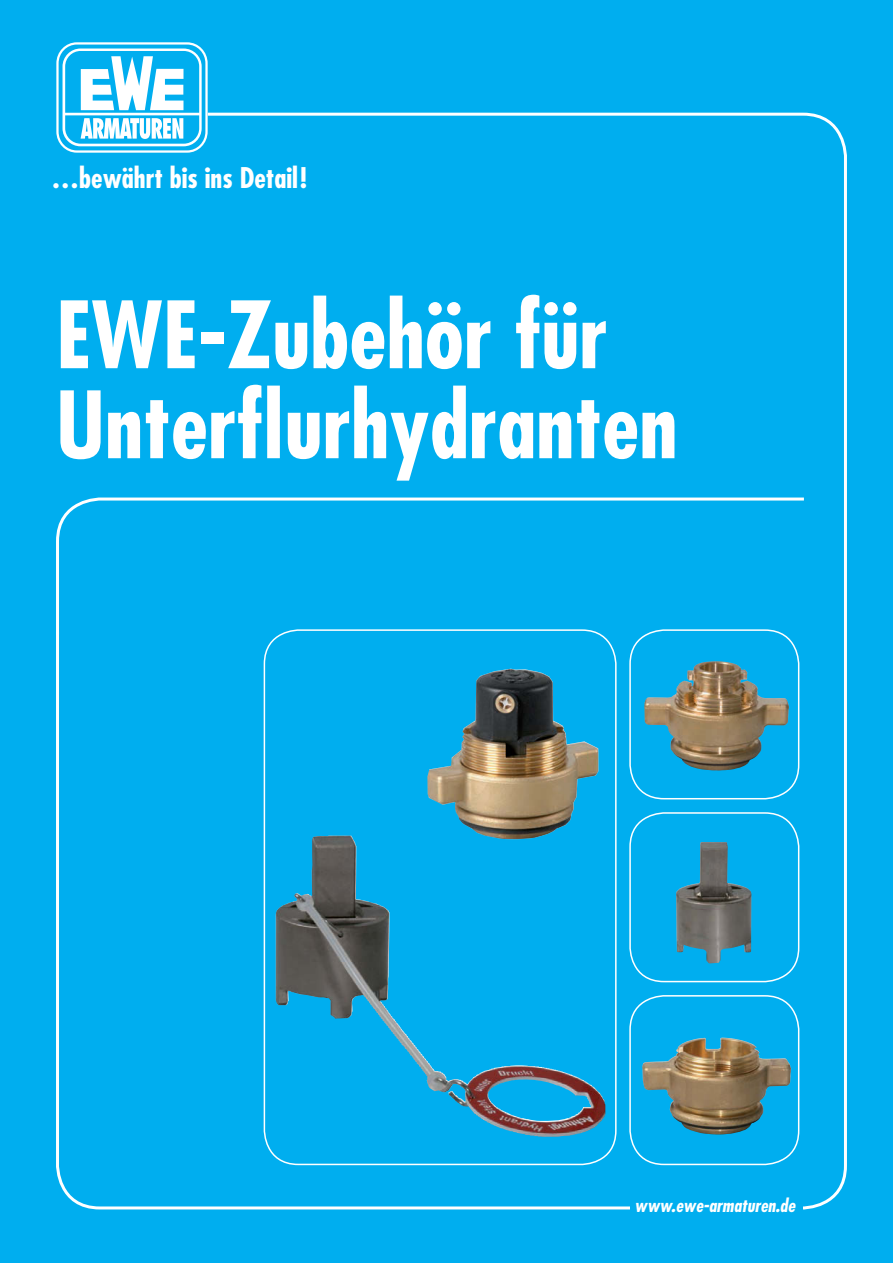
<style>
.page{position:relative;width:893px;height:1263px;background:#00aeef}
.page>*{position:absolute;margin:0;border:0;box-sizing:border-box;transform-origin:0 0}
.t1{font:700 condensed 90px/90px "Futura";color:#fff}
.t2{font:700 condensed 27.75px "Futura";color:#fff}
.t3{font:italic 700 condensed 18px "Futura";color:#fff}
</style>
<div class="page">
<div style="left:55px;top:111px;width:793px;height:1100px;background:#00aeef"></div>
<div style="left:630px;top:1198px;width:172px;height:23px;background:#00aeef"></div>
<svg style="left:60px;top:46px;width:144px;height:103px"></svg>
<svg style="left:63px;top:49px;width:139px;height:97px"></svg>
<svg style="left:65px;top:51px;width:134px;height:93px"></svg>
<div style="left:56px;top:42px;width:152px;height:111px;border:2px solid #fff;border-radius:20px"></div>
<div style="left:629px;top:629px;width:170px;height:170px;border:2px solid #fff;border-radius:34px"></div>
<div style="left:264px;top:629px;width:353px;height:536px;border:2px solid #fff;border-radius:34px"></div>
<img style="left:427px;top:669px;width:171px;height:170px">
<img style="left:276px;top:836px;width:151px;height:244px">
<div style="left:629px;top:812px;width:170px;height:170px;border:2px solid #fff;border-radius:34px"></div>
<div style="left:629px;top:995px;width:170px;height:170px;border:2px solid #fff;border-radius:34px"></div>
<img style="left:644px;top:661px;width:145px;height:109px">
<img style="left:642px;top:1037px;width:149px;height:97px">
<img style="left:676px;top:842px;width:75px;height:121px">
<p class="t2" style="left:51px;top:159px;width:257px">…bewährt bis ins Detail!</p>
<p class="t1" style="left:56px;top:289px;width:623px">EWE-Zubehör für<br>Unterflurhydranten</p>
<p class="t3" style="left:634px;top:1194px;width:162px">www.ewe-armaturen.de</p>
</div>
